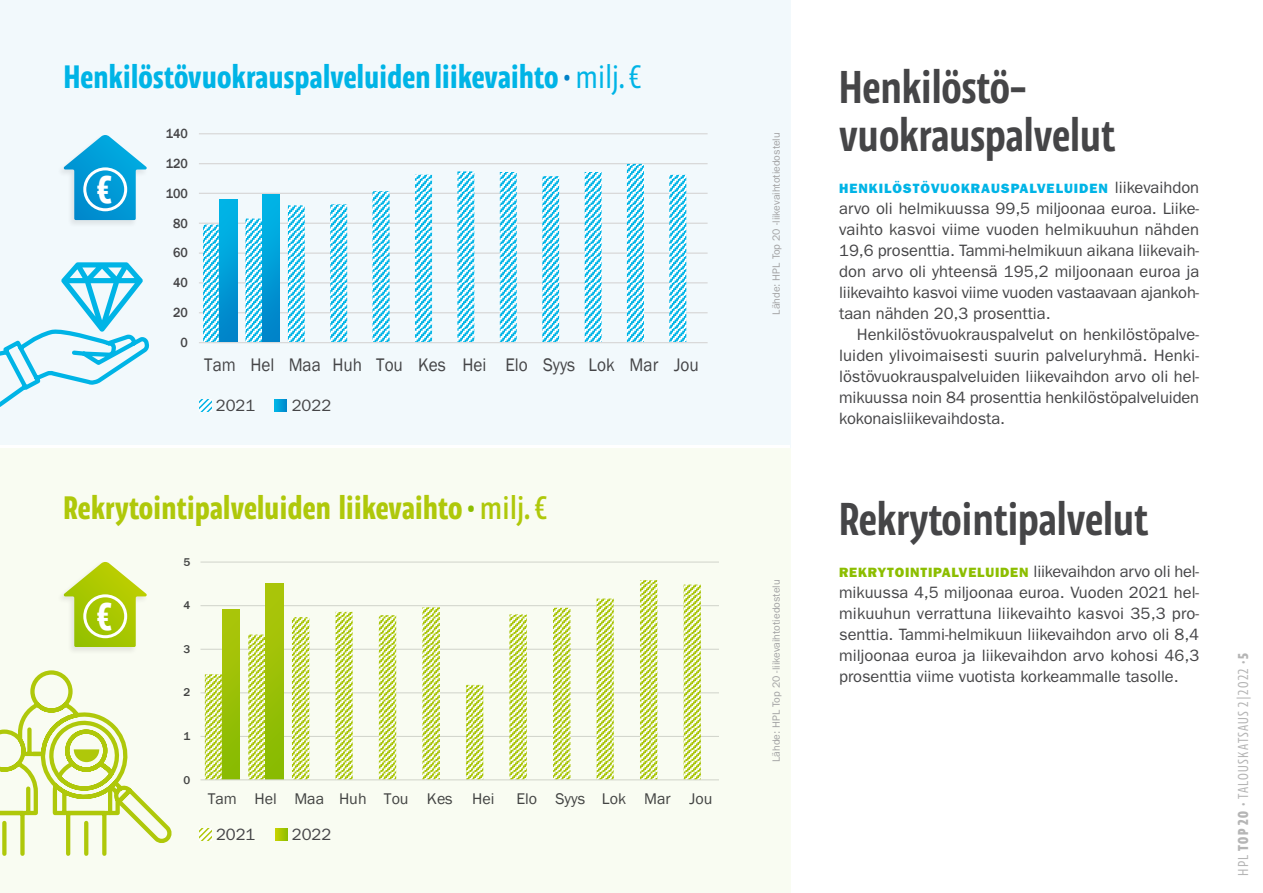
<style>
.page{position:relative;width:1263px;height:893px;background:#fff}
.page>*{position:absolute;margin:0;border:0;box-sizing:border-box;transform-origin:0 0}
.Talouskatsaus___Palv{font:500 48px/48px "Floki";color:#454547}
.t1{font:600 33.75px "Floki";letter-spacing:.01em;color:#00b4e6}
.t2{font:600 33.75px "Floki";letter-spacing:.01em;color:#afc80a}
.t3{font:18.75px "Franklin Gothic";color:#454547;scale:.92 1}
.Ajankohtaista___leip{font:16.5px/21px "ITC Franklin Gothic Std";letter-spacing:-.005em;color:#454547;text-align:justify}
.t4{font:15.9px "Franklin Gothic";color:#454547}
.t5{font:300 15px "Floki";letter-spacing:.09em;color:#b5b5b5}
.t6{font:500 13.65px "Franklin Gothic";letter-spacing:-.005em;color:#454547;scale:.92 1}
.Ajankohtaista___leip-2{font:13.5px "ITC Franklin Gothic Std Hvy";letter-spacing:.075em;color:#00b4e6}
.t7{font:500 11.55px "Franklin Gothic";color:#454547}
.Lähde{font:10.5px "ITC Franklin Gothic Std";letter-spacing:-.005em;color:#a2a2a3}
.s1{font-weight:300;color:#0082c8}
.s2{font-weight:300}
.s3{font-weight:400;color:#8cbe00}
.s4{font-weight:400}
.s5{font-family:"ITC Franklin Gothic Std";font-size:16.5px;color:#454547}
.s6{font-family:"ITC Franklin Gothic Std Hvy";font-size:13.5px;color:#8cbe00}
.s7{font-weight:700}
</style>
<div class="page">
<div style="left:0;top:0;width:790px;height:447px;background:#f2f9fc"></div>
<hr style="left:199px;top:312px;width:509px;height:1px;background:#d9d9d9">
<hr style="left:199px;top:282px;width:509px;height:1px;background:#d9d9d9">
<hr style="left:199px;top:253px;width:509px;height:1px;background:#d9d9d9">
<hr style="left:199px;top:223px;width:509px;height:1px;background:#d9d9d9">
<hr style="left:199px;top:193px;width:509px;height:1px;background:#d9d9d9">
<hr style="left:199px;top:163px;width:509px;height:1px;background:#d9d9d9">
<hr style="left:199px;top:133px;width:509px;height:1px;background:#d9d9d9">
<svg style="left:203px;top:164px;width:483px;height:178px"></svg>
<div style="left:220px;top:200px;width:17px;height:143px;background:linear-gradient(to bottom,#00b9e9,#0081c7)"></div>
<div style="left:262px;top:194px;width:17px;height:149px;background:linear-gradient(to bottom,#00b9e9,#0081c7)"></div>
<hr style="left:199px;top:342px;width:509px;height:1px;background:#d9d9d9">
<hr style="left:0;top:445px;width:790px;height:3px;background:#fff">
<div style="left:0;top:448px;width:790px;height:445px;background:#f9fcf2"></div>
<svg style="left:0;top:262px;width:150px;height:145px"></svg>
<svg style="left:0;top:670px;width:172px;height:186px"></svg>
<svg style="left:199px;top:399px;width:12px;height:12px"></svg>
<svg style="left:275px;top:399px;width:12px;height:12px"></svg>
<div style="left:57px;top:134px;width:91px;height:94px;background:#231f20;opacity:.1"></div>
<hr style="left:200px;top:736px;width:518px;height:1px;background:#d9d9d9">
<hr style="left:200px;top:692px;width:518px;height:1px;background:#d9d9d9">
<hr style="left:200px;top:649px;width:518px;height:1px;background:#d9d9d9">
<hr style="left:200px;top:605px;width:518px;height:1px;background:#d9d9d9">
<hr style="left:200px;top:561px;width:518px;height:2px;background:#d9d9d9">
<svg style="left:205px;top:580px;width:496px;height:199px"></svg>
<div style="left:222px;top:609px;width:18px;height:171px;background:linear-gradient(to bottom,#aec60a,#87ba01)"></div>
<div style="left:266px;top:583px;width:17px;height:197px;background:linear-gradient(to bottom,#aec60a,#87ba01)"></div>
<hr style="left:200px;top:779px;width:518px;height:1px;background:#d9d9d9">
<svg style="left:199px;top:828px;width:12px;height:12px"></svg>
<svg style="left:275px;top:828px;width:12px;height:12px"></svg>
<div style="left:57px;top:561px;width:91px;height:94px;background:#231f20;opacity:.1"></div>
<svg style="left:63px;top:135px;width:84px;height:85px"></svg>
<svg style="left:63px;top:562px;width:84px;height:85px"></svg>
<p class="t1" style="left:64px;top:50px;width:579px">Henkilöstövuokrauspalveluiden liikevaihto <span class="s1">•</span> <span class="s2">milj. €</span></p>
<p class="t6" style="left:166px;top:125px;width:25px">140</p>
<p class="t6" style="left:166px;top:155px;width:25px">120</p>
<p class="t6" style="left:166px;top:185px;width:25px">100</p>
<p class="t6" style="left:173px;top:215px;width:17px">80</p>
<p class="t6" style="left:173px;top:244px;width:17px">60</p>
<p class="t6" style="left:173px;top:274px;width:17px">40</p>
<p class="t6" style="left:173px;top:304px;width:17px">20</p>
<p class="t6" style="left:181px;top:334px;width:10px">0</p>
<p class="t3" style="left:204px;top:353px;width:539px">Tam Hel Maa Huh Tou Kes Hei Elo Syys Lok Mar Jou</p>
<p class="Ajankohtaista___leip" style="left:216px;top:395px;width:41px">2021</p>
<p class="Ajankohtaista___leip" style="left:292px;top:395px;width:41px">2022</p>
<p class="t2" style="left:63px;top:480px;width:485px">Rekrytointipalveluiden liikevaihto <span class="s3">•</span> <span class="s4">milj. €</span></p>
<p class="t7" style="left:184px;top:555px;width:8px">5</p>
<p class="t7" style="left:184px;top:598px;width:8px">4</p>
<p class="t7" style="left:184px;top:642px;width:8px">3</p>
<p class="t7" style="left:184px;top:685px;width:8px">2</p>
<p class="t7" style="left:184px;top:729px;width:8px">1</p>
<p class="t7" style="left:184px;top:773px;width:8px">0</p>
<p class="t4" style="left:208px;top:789px;width:288px">Tam Hel Maa Huh Tou Kes Hei</p>
<p class="t4" style="left:516px;top:789px;width:197px">Elo Syys Lok Mar Jou</p>
<p class="Ajankohtaista___leip" style="left:216px;top:824px;width:41px">2021</p>
<p class="Ajankohtaista___leip" style="left:292px;top:824px;width:41px">2022</p>
<p class="Lähde" style="left:770px;top:315px;width:184px;rotate:-90deg">Lähde: HPL Top 20 -liikevaihtotiedostelu</p>
<p class="Lähde" style="left:770px;top:762px;width:184px;rotate:-90deg">Lähde: HPL Top 20 -liikevaihtotiedostelu</p>
<p class="Talouskatsaus___Palv" style="left:839px;top:59px;width:277px">Henkilöstö&shy;vuokrauspalvelut</p>
<p class="Ajankohtaista___leip-2" style="left:839px;top:181px;width:362px">HENKILÖSTÖVUOKRAUSPALVELUIDEN <span class="s5">liikevaihdon</span></p>
<p class="Ajankohtaista___leip" style="left:839px;top:198px;width:362px">arvo oli helmikuussa 99,5 miljoonaa euroa. Liike&shy;vaihto kasvoi viime vuoden helmikuuhun nähden 19,6 prosenttia. Tammi-helmikuun aikana liikevaih&shy;don arvo oli yhteensä 195,2 miljoonaan euroa ja liikevaihto kasvoi viime vuoden vastaavaan ajankoh&shy;taan nähden 20,3 prosenttia.</p>
<p class="Ajankohtaista___leip" style="left:839px;top:324px;width:362px;text-indent:18px">Henkilöstövuokrauspalvelut on henkilöstöpalve&shy;luiden ylivoimaisesti suurin palveluryhmä. Henki&shy;löstövuokrauspalveluiden liikevaihdon arvo oli hel&shy;mikuussa noin 84 prosenttia henkilöstöpalveluiden kokonaisliikevaihdosta.</p>
<p class="Talouskatsaus___Palv" style="left:839px;top:491px;width:310px">Rekrytointipalvelut</p>
<p class="Ajankohtaista___leip" style="left:839px;top:561px;width:362px"><span class="s6">REKRYTOINTIPALVELUIDEN</span> liikevaihdon arvo oli hel&shy;mikuussa 4,5 miljoonaa euroa. Vuoden 2021 hel&shy;mikuuhun verrattuna liikevaihto kasvoi 35,3 pro&shy;senttia. Tammi-helmikuun liikevaihdon arvo oli 8,4 miljoonaa euroa ja liikevaihdon arvo kohosi 46,3 prosenttia viime vuotista korkeammalle tasolle.</p>
<p class="t5" style="left:1232px;top:876px;width:224px;rotate:-90deg">HPL <span class="s7">TOP 20</span> • TALOUSKATSAUS 2|2022 •<span class="s7">5</span></p>
</div>
